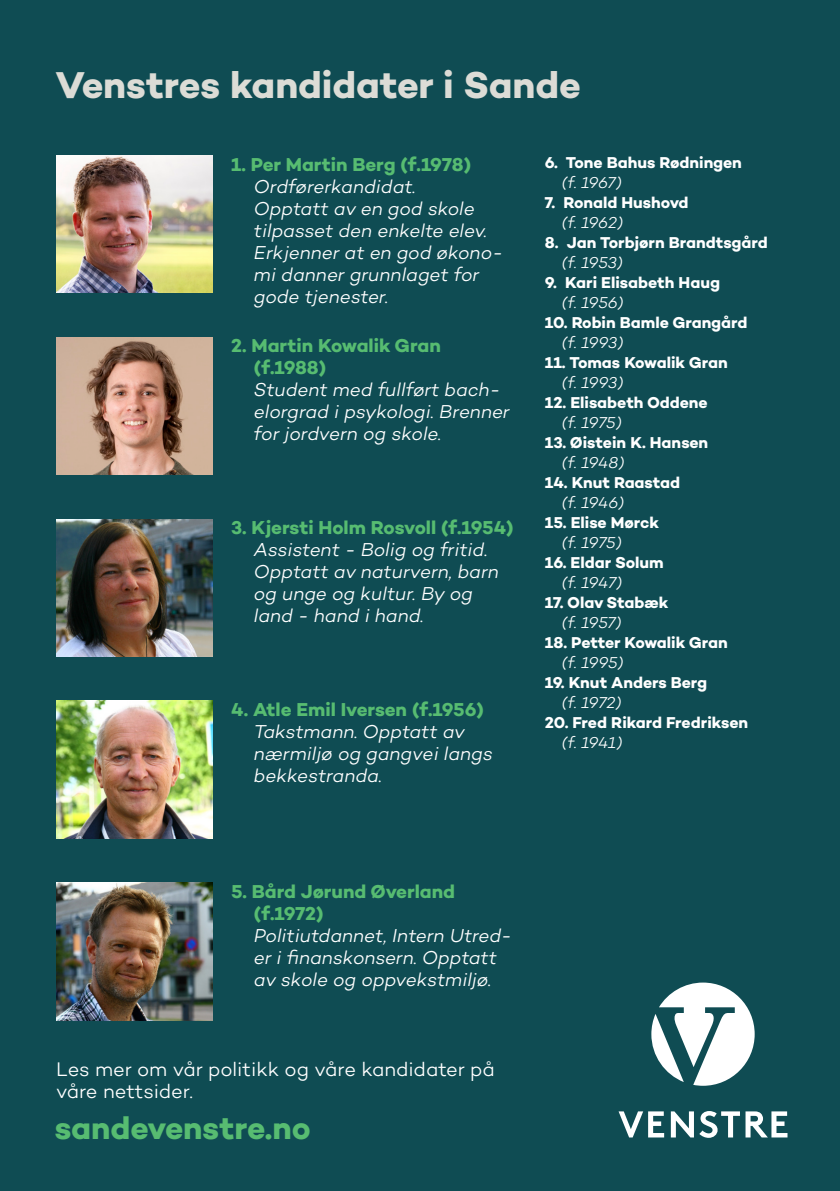
<style>
.page{position:relative;width:840px;height:1191px;background:#fff}
.page>*{position:absolute;margin:0;border:0;box-sizing:border-box;transform-origin:0 0}
.Sitat{font:700 38px "Campton";letter-spacing:-.005em;color:#dcdcd6}
.Mellomoverskrift{font:700 32px "Campton";letter-spacing:-.005em;color:#57bc71}
.Brodtekst{font:300 20px/22px "Campton";letter-spacing:-.005em;color:#fff}
.Kandidattekst{font:italic 300 19px/22px "Campton";letter-spacing:-.005em;color:#fff}
.Kandidatnavn{font:700 19px/22px "Campton";letter-spacing:-.005em;color:#57bc71}
.Kanidatnavn_2{font:700 16px "Campton";letter-spacing:-.005em;color:#fff}
.Kandudattekst_2{font:italic 300 16px "Campton";letter-spacing:-.015em;color:#fff}
</style>
<div class="page">
<div style="left:0;top:0;width:839px;height:1191px;background:#0f4c53"></div>
<img style="left:56px;top:155px;width:157px;height:138px">
<img style="left:56px;top:337px;width:157px;height:137px">
<img style="left:56px;top:519px;width:157px;height:137px">
<img style="left:56px;top:701px;width:157px;height:137px">
<img style="left:56px;top:882px;width:157px;height:138px">
<svg style="left:651px;top:982px;width:103px;height:103px"></svg>
<svg style="left:618px;top:1111px;width:45px;height:26px"></svg>
<svg style="left:670px;top:1111px;width:23px;height:26px"></svg>
<svg style="left:699px;top:1111px;width:40px;height:26px"></svg>
<svg style="left:745px;top:1111px;width:42px;height:26px"></svg>
<p class="Sitat" style="left:55px;top:61px;width:526px">Venstres kandidater i Sande</p>
<p class="Kandidatnavn" style="left:231px;top:153px;width:241px">1. Per Martin Berg (f.1978)</p>
<p class="Kandidattekst" style="left:254px;top:175px;width:163px">Ordførerkandidat.</p>
<p class="Kandidattekst" style="left:254px;top:197px;width:250px">Opptatt av en god skole tilpasset den enkelte elev.<br>Erkjenner at en god økono&shy;mi danner grunnlaget for gode tjenester.</p>
<p class="Kandidatnavn" style="left:254px;top:335px;width:188px;text-indent:-23px">2. Martin Kowalik Gran (f.1988)</p>
<p class="Kandidattekst" style="left:254px;top:379px;width:257px">Student med fullført bach&shy;elorgrad i psykologi. Brenner for jordvern og skole.</p>
<p class="Kandidatnavn" style="left:231px;top:516px;width:284px">3. Kjersti Holm Rosvoll (f.1954)</p>
<p class="Kandidattekst" style="left:254px;top:538px;width:246px">Assistent - Bolig og fritid.<br>Opptatt av naturvern, barn og unge og kultur. By og land - hand i hand.</p>
<p class="Kandidatnavn" style="left:231px;top:698px;width:254px">4. Atle Emil Iversen (f.1956)</p>
<p class="Kandidattekst" style="left:254px;top:720px;width:240px">Takstmann. Opptatt av nærmiljø og gangvei langs bekkestranda.</p>
<p class="Kanidatnavn_2" style="left:544px;top:152px;width:198px">6. Tone Bahus Rødningen</p>
<p class="Kandudattekst_2" style="left:561px;top:173px;width:61px">(f. 1967)</p>
<p class="Kanidatnavn_2" style="left:544px;top:192px;width:145px">7. Ronald Hushovd</p>
<p class="Kandudattekst_2" style="left:561px;top:213px;width:63px">(f. 1962)</p>
<p class="Kanidatnavn_2" style="left:544px;top:232px;width:224px">8. Jan Torbjørn Brandtsgård</p>
<p class="Kandudattekst_2" style="left:561px;top:253px;width:62px">(f. 1953)</p>
<p class="Kanidatnavn_2" style="left:544px;top:272px;width:177px">9. Kari Elisabeth Haug</p>
<p class="Kandudattekst_2" style="left:561px;top:293px;width:63px">(f. 1956)</p>
<p class="Kanidatnavn_2" style="left:544px;top:312px;width:204px">10. Robin Bamle Grangård</p>
<p class="Kandudattekst_2" style="left:561px;top:333px;width:63px">(f. 1993)</p>
<p class="Kanidatnavn_2" style="left:544px;top:352px;width:184px">11. Tomas Kowalik Gran</p>
<p class="Kandudattekst_2" style="left:561px;top:373px;width:63px">(f. 1993)</p>
<p class="Kanidatnavn_2" style="left:544px;top:392px;width:164px">12. Elisabeth Oddene</p>
<p class="Kandudattekst_2" style="left:561px;top:413px;width:61px">(f. 1975)</p>
<p class="Kanidatnavn_2" style="left:544px;top:432px;width:165px">13. Øistein K. Hansen</p>
<p class="Kandudattekst_2" style="left:561px;top:453px;width:64px">(f. 1948)</p>
<p class="Kanidatnavn_2" style="left:544px;top:472px;width:137px">14. Knut Raastad</p>
<p class="Kandudattekst_2" style="left:561px;top:493px;width:64px">(f. 1946)</p>
<p class="Kanidatnavn_2" style="left:544px;top:512px;width:116px">15. Elise Mørck</p>
<p class="Kandudattekst_2" style="left:561px;top:533px;width:61px">(f. 1975)</p>
<p class="Kanidatnavn_2" style="left:544px;top:552px;width:120px">16. Eldar Solum</p>
<p class="Kandudattekst_2" style="left:561px;top:573px;width:62px">(f. 1947)</p>
<p class="Kanidatnavn_2" style="left:544px;top:592px;width:125px">17. Olav Stabæk</p>
<p class="Kandudattekst_2" style="left:561px;top:613px;width:61px">(f. 1957)</p>
<p class="Kanidatnavn_2" style="left:544px;top:632px;width:184px">18. Petter Kowalik Gran</p>
<p class="Kandudattekst_2" style="left:561px;top:653px;width:63px">(f. 1995)</p>
<p class="Kanidatnavn_2" style="left:544px;top:672px;width:164px">19. Knut Anders Berg</p>
<p class="Kandudattekst_2" style="left:561px;top:693px;width:61px">(f. 1972)</p>
<p class="Kanidatnavn_2" style="left:544px;top:712px;width:205px">20. Fred Rikard Fredriksen</p>
<p class="Kandudattekst_2" style="left:561px;top:733px;width:62px">(f. 1941)</p>
<p class="Kandidatnavn" style="left:254px;top:880px;width:202px;text-indent:-23px">5. Bård Jørund Øverland (f.1972)</p>
<p class="Kandidattekst" style="left:254px;top:924px;width:259px">Politiutdannet, Intern Utred&shy;er i finanskonsern. Opptatt av skole og oppvekstmiljø.</p>
<p class="Brodtekst" style="left:56px;top:1058px;width:440px">Les mer om vår politikk og våre kandidater på våre nettsider.</p>
<p class="Mellomoverskrift" style="left:55px;top:1107px;width:257px">sandevenstre.no</p>
</div>
